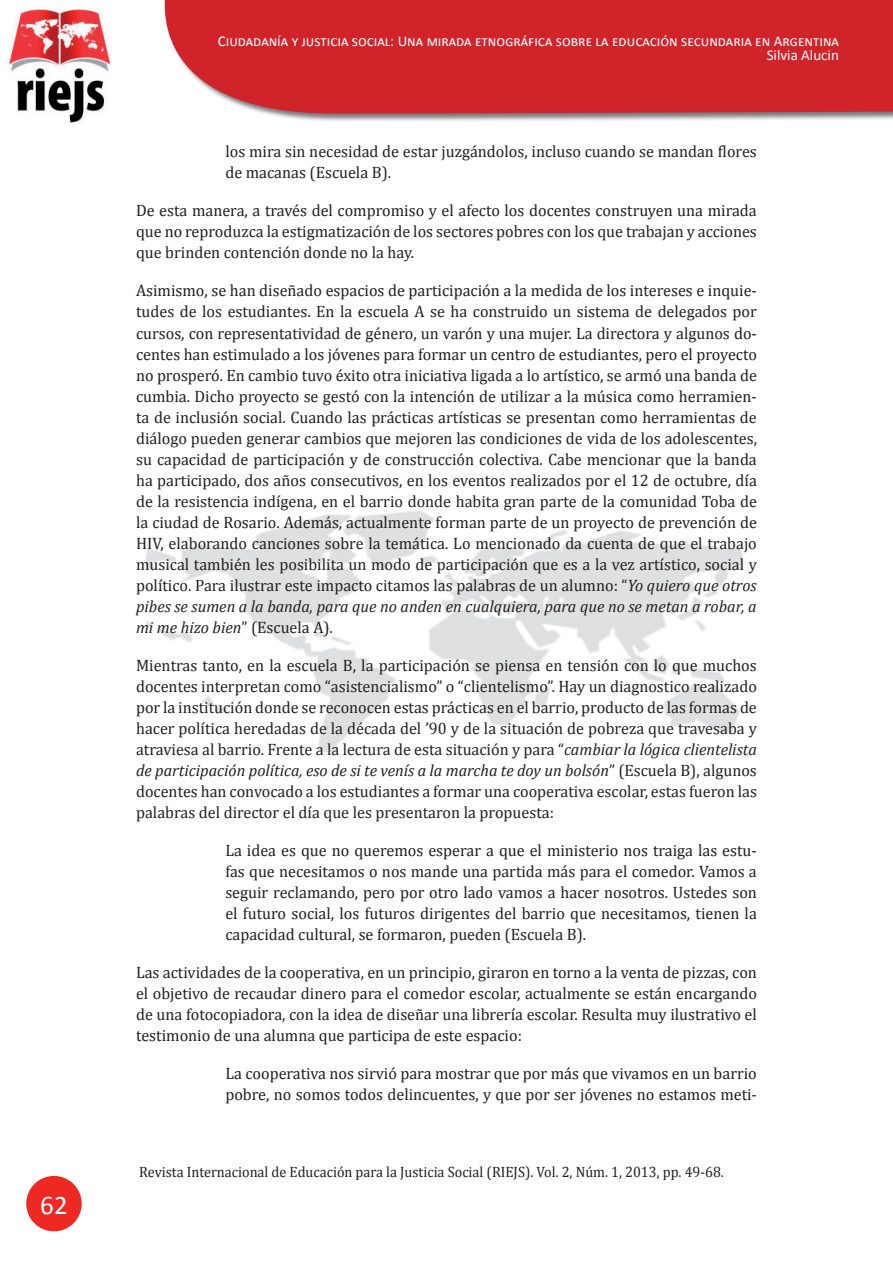
<style>
.page{position:relative;width:893px;height:1263px;background:#fff}
.page>*{position:absolute;margin:0;border:0;box-sizing:border-box;transform-origin:0 0}
.t1{font:27px "Calibri";color:#fff}
.t2{font:16.5px/21px "Cambria";color:#231f20;text-align:justify}
.t3{font:15px/13.5px "Calibri";color:#fff;text-align:right}
.t4{font:15px "Cambria";color:#231f20;scale:.95 1}
.s1{font-style:italic}
</style>
<div class="page">
<img style="left:147px;top:512px;width:596px;height:239px">
<img style="left:8px;top:7px;width:103px;height:116px">
<div style="left:164px;top:0;width:729px;height:122px;background:#231f20;opacity:.6"></div>
<div style="left:164px;top:0;width:728px;height:114px;background:#d1232a"></div>
<div style="left:26px;top:1176px;width:56px;height:55px;background:#ee2823;border-radius:50%"></div>
<hr style="left:892px;top:0;width:1px;height:122px;background:#231f20;opacity:.6">
<svg style="left:892px;top:0;width:1px;height:114px"></svg>
<h1 class="t1" style="left:40px;top:1188px;width:29px">62</h1>
<p class="t3" style="left:218px;top:35px;width:623px">Ciudadanía y justicia social: Una mirada etnográfica sobre la educación secundaria en Argentina<br>Silvia Alucin</p>
<p class="t2" style="left:225px;top:141px;width:533px">los mira sin necesidad de estar juzgándolos, incluso cuando se mandan flores de macanas (Escuela B).</p>
<p class="t2" style="left:136px;top:200px;width:622px">De esta manera, a través del compromiso y el afecto los docentes construyen una mirada que no reproduzca la estigmatización de los sectores pobres con los que trabajan y acciones que brinden contención donde no la hay.</p>
<p class="t2" style="left:136px;top:280px;width:622px">Asimismo, se han diseñado espacios de participación a la medida de los intereses e inquie&shy;tudes de los estudiantes. En la escuela A se ha construido un sistema de delegados por cursos, con representatividad de género, un varón y una mujer. La directora y algunos do&shy;centes han estimulado a los jóvenes para formar un centro de estudiantes, pero el proyecto no prosperó. En cambio tuvo éxito otra iniciativa ligada a lo artístico, se armó una banda de cumbia. Dicho proyecto se gestó con la intención de utilizar a la música como herramien&shy;ta de inclusión social. Cuando las prácticas artísticas se presentan como herramientas de diálogo pueden generar cambios que mejoren las condiciones de vida de los adolescentes, su capacidad de participación y de construcción colectiva. Cabe mencionar que la banda ha participado, dos años consecutivos, en los eventos realizados por el 12 de octubre, día de la resistencia indígena, en el barrio donde habita gran parte de la comunidad Toba de la ciudad de Rosario. Además, actualmente forman parte de un proyecto de prevención de HIV, elaborando canciones sobre la temática. Lo mencionado da cuenta de que el trabajo musical también les posibilita un modo de participación que es a la vez artístico, social y político. Para ilustrar este impacto citamos las palabras de un alumno: “<span class="s1">Yo quiero que otros pibes se sumen a la banda, para que no anden en cualquiera, para que no se metan a robar, a mi me hizo bien</span>” (Escuela A).</p>
<p class="t2" style="left:136px;top:654px;width:622px">Mientras tanto, en la escuela B, la participación se piensa en tensión con lo que muchos docentes interpretan como “asistencialismo” o “clientelismo”. Hay un diagnostico realizado por la institución donde se reconocen estas prácticas en el barrio, producto de las formas de hacer política heredadas de la década del ’90 y de la situación de pobreza que travesaba y atraviesa al barrio. Frente a la lectura de esta situación y para “<span class="s1">cambiar la lógica clientelista de participación política, eso de si te venís a la marcha te doy un bolsón</span>” (Escuela B), algunos docentes han convocado a los estudiantes a formar una cooperativa escolar, estas fueron las palabras del director el día que les presentaron la propuesta:</p>
<p class="t2" style="left:225px;top:839px;width:533px">La idea es que no queremos esperar a que el ministerio nos traiga las estu&shy;fas que necesitamos o nos mande una partida más para el comedor. Vamos a seguir reclamando, pero por otro lado vamos a hacer nosotros. Ustedes son el futuro social, los futuros dirigentes del barrio que necesitamos, tienen la capacidad cultural, se formaron, pueden (Escuela B).</p>
<p class="t2" style="left:136px;top:961px;width:622px">Las actividades de la cooperativa, en un principio, giraron en torno a la venta de pizzas, con el objetivo de recaudar dinero para el comedor escolar, actualmente se están encargando de una fotocopiadora, con la idea de diseñar una librería escolar. Resulta muy ilustrativo el testimonio de una alumna que participa de este espacio:</p>
<p class="t2" style="left:225px;top:1062px;width:533px">La cooperativa nos sirvió para mostrar que por más que vivamos en un barrio pobre, no somos todos delincuentes, y que por ser jóvenes no estamos meti-</p>
<p class="t4" style="left:139px;top:1163px;width:617px">Revista Internacional de Educación para la Justicia Social (RIEJS). Vol. 2, Núm. 1, 2013, pp. 49-68.</p>
</div>
